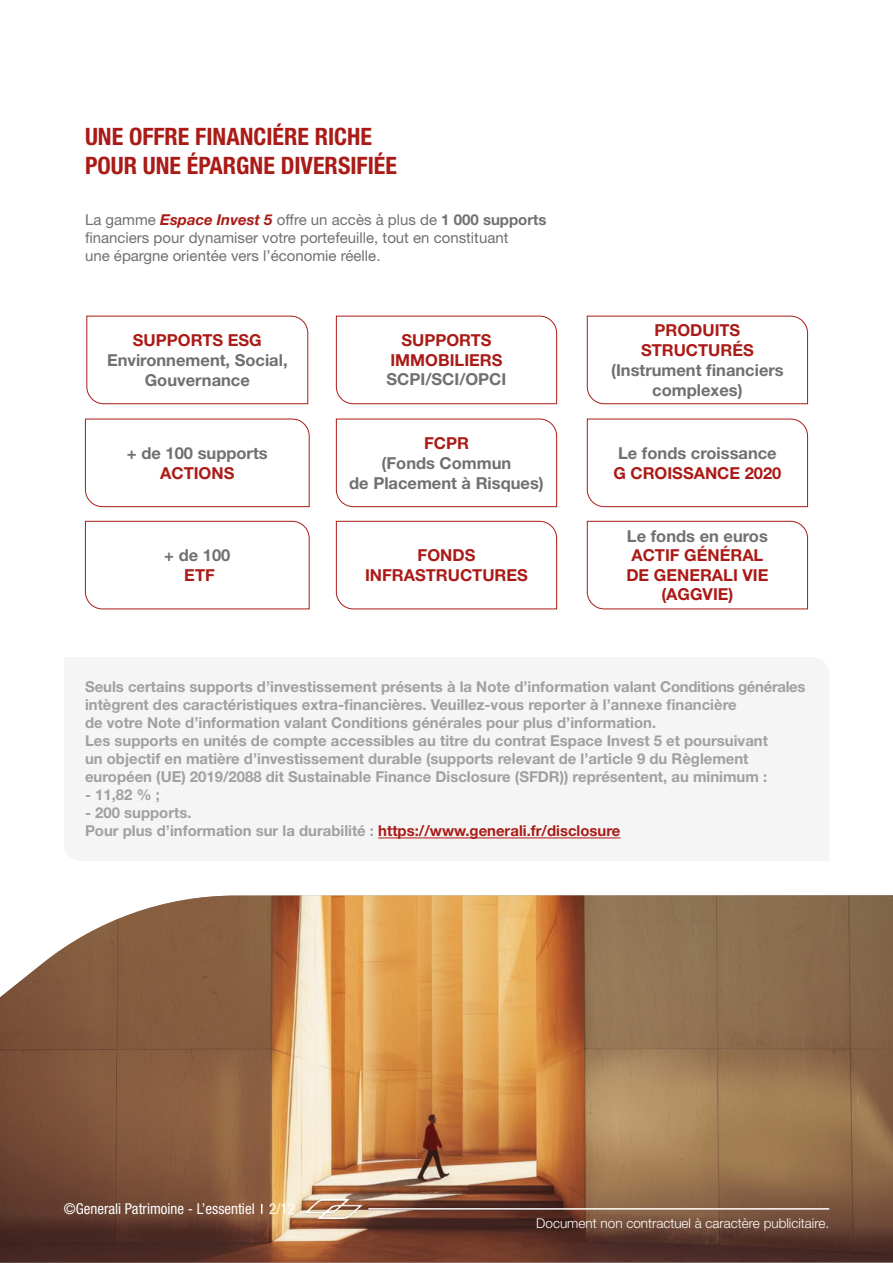
<style>
.page{position:relative;width:893px;height:1263px;background:#fff}
.page>*{position:absolute;margin:0;border:0;box-sizing:border-box;transform-origin:0 0}
.t1{font:700 condensed 24px/28.8px "Helvetica Neue LT Std";color:#aa1b17}
.t2{font:700 16.5px/19.8px "Helvetica Neue LT Std";color:#707070;text-align:center}
.t3{font:700 16.5px/19.5px "Helvetica Neue LT Std";color:#aa1b17;text-align:center}
.t4{font:700 15px/18px "Helvetica Neue LT Std";color:#a0a0a0}
.t5{font:15px/18px "Helvetica Neue LT Std";color:#707070}
.t6{font:condensed 15px "Helvetica Neue LT Std";color:#fff}
.t7{font:300 13.5px "Helvetica Neue LT Std";color:#fff}
.s1{font-weight:700;font-style:italic;color:#aa1b17}
.s2{font-weight:700}
.s3{color:#aa1b17}
</style>
<div class="page">
<img style="left:0;top:895px;width:893px;height:368px">
<img style="left:305px;top:1199px;width:58px;height:19px">
<hr style="left:368px;top:1208px;width:461px;height:1px;background:#fff">
<svg style="left:86px;top:315px;width:223px;height:89px"></svg>
<svg style="left:85px;top:418px;width:225px;height:89px"></svg>
<svg style="left:85px;top:520px;width:225px;height:90px"></svg>
<svg style="left:586px;top:315px;width:222px;height:89px"></svg>
<svg style="left:586px;top:418px;width:222px;height:89px"></svg>
<svg style="left:586px;top:520px;width:222px;height:90px"></svg>
<svg style="left:336px;top:315px;width:221px;height:89px"></svg>
<svg style="left:336px;top:418px;width:221px;height:89px"></svg>
<svg style="left:336px;top:520px;width:221px;height:90px"></svg>
<hr style="left:378px;top:837px;width:242px;height:1px;background:#aa1b17">
<h1 class="t1" style="left:85px;top:121px;width:313px">UNE OFFRE FINANCIÉRE RICHE<br>POUR UNE ÉPARGNE DIVERSIFIÉE</h1>
<p class="t5" style="left:85px;top:211px;width:463px">La gamme <span class="s1">Espace Invest 5</span> offre un accès à plus de <span class="s2">1 000 supports </span>financiers pour dynamiser votre portefeuille, tout en constituant<br>une épargne orientée vers l’économie réelle.</p>
<p class="t3" style="left:133px;top:330px;width:130px">SUPPORTS ESG</p>
<p class="t2" style="left:107px;top:350px;width:182px">Environnement, Social,<br>Gouvernance</p>
<p class="t2" style="left:127px;top:443px;width:142px">+ de 100 supports</p>
<p class="t3" style="left:160px;top:463px;width:76px">ACTIONS</p>
<p class="t2" style="left:164px;top:545px;width:68px">+ de 100</p>
<p class="t3" style="left:184px;top:565px;width:32px">ETF</p>
<p class="t3" style="left:390px;top:330px;width:114px">SUPPORTS<br>IMMOBILIERS</p>
<p class="t2" style="left:387px;top:369px;width:121px">SCPI/SCI/OPCI</p>
<p class="t3" style="left:424px;top:433px;width:46px">FCPR</p>
<p class="t2" style="left:349px;top:453px;width:196px">(Fonds Commun<br>de Placement à Risques)</p>
<p class="t3" style="left:365px;top:545px;width:164px">FONDS<br>INFRASTRUCTURES</p>
<p class="t3" style="left:641px;top:320px;width:114px">PRODUITS<br>STRUCTURÉS</p>
<p class="t2" style="left:611px;top:360px;width:174px">(Instrument financiers complexes)</p>
<p class="t2" style="left:618px;top:443px;width:160px">Le fonds croissance</p>
<p class="t3" style="left:613px;top:463px;width:170px">G CROISSANCE 2020</p>
<p class="t2" style="left:627px;top:526px;width:142px">Le fonds en euros</p>
<p class="t3" style="left:626px;top:545px;width:144px">ACTIF GÉNÉRAL<br>DE GENERALI VIE (AGGVIE)</p>
<p class="t4" style="left:85px;top:678px;width:722px">Seuls certains supports d’investissement présents à la Note d’information valant Conditions générales intègrent des caractéristiques extra-financières. Veuillez-vous reporter à l’annexe financière<br>de votre Note d’information valant Conditions générales pour plus d’information.<br>Les supports en unités de compte accessibles au titre du contrat Espace Invest 5 et poursuivant<br>un objectif en matière d’investissement durable (supports relevant de l’article 9 du Règlement européen (UE) 2019/2088 dit Sustainable Finance Disclosure (SFDR)) représentent, au minimum :</p>
<p class="t4" style="left:85px;top:786px;width:76px">- 11,82 % ;</p>
<p class="t4" style="left:85px;top:804px;width:537px">- 200 supports.<br>Pour plus d’information sur la durabilité : <span class="s3">https://www.generali.fr/disclosure</span></p>
<p class="t6" style="left:64px;top:1200px;width:233px">©Generali Patrimoine - L’essentiel 2/12</p>
<p class="t7" style="left:536px;top:1215px;width:294px">Document non contractuel à caractère publicitaire.</p>
</div>
